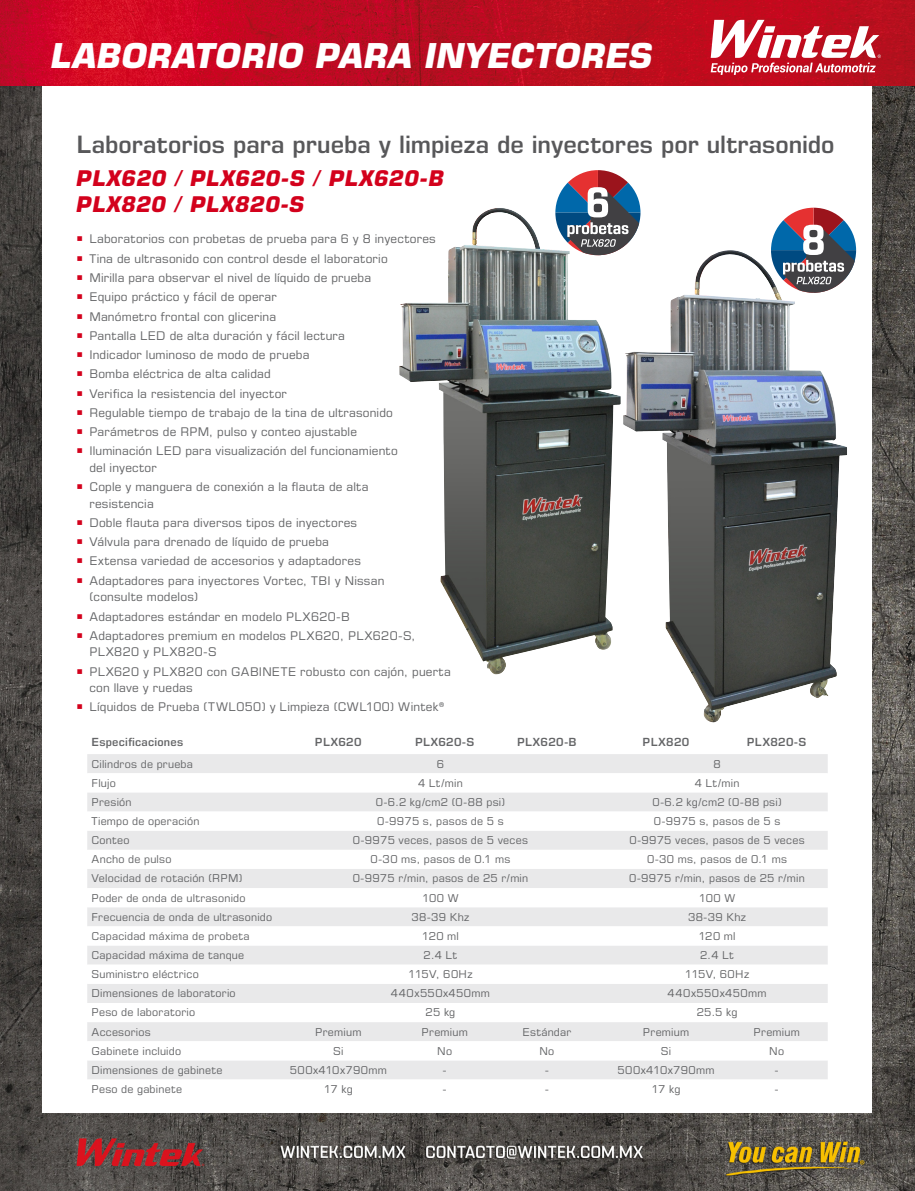
<style>
.page{position:relative;width:915px;height:1191px;background:#fff}
.page>*{position:absolute;margin:0;border:0;box-sizing:border-box;transform-origin:0 0}
.t1{font:italic 700 34.5px "Eurostile LT Std";letter-spacing:-.005em;color:#fff}
.t2{font:600 24px "Eurostile LT Std";color:#58585a}
.t3{font:italic 700 21.75px/26.1px "Eurostile LT Std";letter-spacing:.025em;color:#d3011c}
.t4{font:12px/19.2px "Eurostile LT Std";letter-spacing:.015em;color:#646567}
.t5{font:12px/19.2px "Eurostile LT Std";letter-spacing:.035em;color:#646567}
.t6{font:600 11.25px "Eurostile LT Std";letter-spacing:.03em;color:#646567}
.t7{font:10.8px "Eurostile LT Std";letter-spacing:.02em;color:#646567}
.t8{font:10.8px "Eurostile LT Std";letter-spacing:.04em;color:#646567}
</style>
<div class="page">
<img style="left:0;top:85px;width:914px;height:1106px">
<div style="left:43px;top:0;width:829px;height:1112px;background:#fff"></div>
<img style="left:0;top:0;width:914px;height:85px">
<svg style="left:710px;top:20px;width:170px;height:55px"></svg>
<img style="left:399px;top:208px;width:221px;height:466px">
<img style="left:623px;top:256px;width:223px;height:466px">
<svg style="left:555px;top:170px;width:85px;height:85px"></svg>
<svg style="left:770px;top:208px;width:85px;height:85px"></svg>
<div style="left:87px;top:754px;width:740px;height:19px;background:#e9e9ea"></div>
<svg style="left:87px;top:793px;width:740px;height:286px;fill:#e9e9ea"></svg>
<h1 class="t1" style="left:51px;top:35px;width:314px">LABORATORIO PARA</h1>
<h1 class="t1" style="left:425px;top:35px;width:230px">INYECTORES</h1>
<h2 class="t2" style="left:77px;top:130px;width:759px">Laboratorios para prueba y limpieza de inyectores por ultrasonido</h2>
<h3 class="t3" style="left:77px;top:165px;width:369px">PLX620 / PLX620-S / PLX620-B<br>PLX820 / PLX820-S</h3>
<p class="t4" style="left:89px;top:229px;width:348px">Laboratorios con probetas de prueba para 6 y 8 inyectores Tina de ultrasonido con control desde el laboratorio<br>Mirilla para observar el nivel de líquido de prueba<br>Equipo práctico y fácil de operar<br>Manómetro frontal con glicerina<br>Pantalla LED de alta duración y fácil lectura<br>Indicador luminoso de modo de prueba<br>Bomba eléctrica de alta calidad<br>Verifica la resistencia del inyector<br>Regulable tiempo de trabajo de la tina de ultrasonido Parámetros de RPM, pulso y conteo ajustable<br>Iluminación LED para visualización del funcionamiento</p>
<p class="t4" style="left:89px;top:458px;width:280px">del inyector<br>Cople y manguera de conexión a la flauta de alta</p>
<p class="t4" style="left:89px;top:493px;width:296px">resistencia<br>Doble flauta para diversos tipos de inyectores Válvula para drenado de líquido de prueba<br>Extensa variedad de accesorios y adaptadores Adaptadores para inyectores Vortec, TBI y Nissan</p>
<p class="t4" style="left:89px;top:587px;width:327px">(consulte modelos)<br>Adaptadores estándar en modelo PLX620-B<br>Adaptadores premium en modelos PLX620, PLX620-S,</p>
<p class="t5" style="left:89px;top:642px;width:169px">PLX820 y PLX820-S<br>PLX620 y PLX820 con gabinete</p>
<p class="t4" style="left:300px;top:661px;width:152px">robusto con cajón, puerta</p>
<p class="t4" style="left:89px;top:678px;width:357px">con llave y ruedas<br>Líquidos de Prueba (TWL050) y Limpieza (CWL100) Wintek®</p>
<p class="t6" style="left:91px;top:734px;width:93px">Especificaciones</p>
<p class="t6" style="left:315px;top:734px;width:48px">PLX620</p>
<p class="t6" style="left:415px;top:734px;width:61px">PLX620-S</p>
<p class="t6" style="left:517px;top:734px;width:61px">PLX620-B</p>
<p class="t6" style="left:642px;top:734px;width:48px">PLX820</p>
<p class="t6" style="left:746px;top:734px;width:61px">PLX820-S</p>
<p class="t7" style="left:91px;top:757px;width:103px">Cilindros de prueba</p>
<p class="t7" style="left:436px;top:757px;width:9px">6</p>
<p class="t7" style="left:713px;top:757px;width:9px">8</p>
<p class="t7" style="left:91px;top:776px;width:26px">Flujo</p>
<p class="t7" style="left:418px;top:776px;width:46px">4 Lt/min</p>
<p class="t7" style="left:694px;top:776px;width:46px">4 Lt/min</p>
<p class="t7" style="left:91px;top:795px;width:42px">Presión</p>
<p class="t7" style="left:375px;top:795px;width:131px">0-6.2 kg/cm2 (0-88 psi)</p>
<p class="t7" style="left:652px;top:795px;width:131px">0-6.2 kg/cm2 (0-88 psi)</p>
<p class="t7" style="left:91px;top:814px;width:109px">Tiempo de operación</p>
<p class="t7" style="left:377px;top:814px;width:128px">0-9975 s, pasos de 5 s</p>
<p class="t7" style="left:653px;top:814px;width:128px">0-9975 s, pasos de 5 s</p>
<p class="t7" style="left:91px;top:834px;width:40px">Conteo</p>
<p class="t7" style="left:353px;top:834px;width:176px">0-9975 veces, pasos de 5 veces</p>
<p class="t7" style="left:629px;top:834px;width:176px">0-9975 veces, pasos de 5 veces</p>
<p class="t7" style="left:91px;top:853px;width:81px">Ancho de pulso</p>
<p class="t7" style="left:370px;top:853px;width:141px">0-30 ms, pasos de 0.1 ms</p>
<p class="t7" style="left:647px;top:853px;width:141px">0-30 ms, pasos de 0.1 ms</p>
<p class="t7" style="left:91px;top:872px;width:152px">Velocidad de rotación (RPM)</p>
<p class="t7" style="left:352px;top:872px;width:177px">0-9975 r/min, pasos de 25 r/min</p>
<p class="t7" style="left:629px;top:872px;width:177px">0-9975 r/min, pasos de 25 r/min</p>
<p class="t7" style="left:91px;top:891px;width:155px">Poder de onda de ultrasonido</p>
<p class="t7" style="left:422px;top:891px;width:38px">100 W</p>
<p class="t7" style="left:698px;top:891px;width:38px">100 W</p>
<p class="t7" style="left:91px;top:910px;width:182px">Frecuencia de onda de ultrasonido</p>
<p class="t7" style="left:411px;top:910px;width:60px">38-39 Khz</p>
<p class="t7" style="left:687px;top:910px;width:60px">38-39 Khz</p>
<p class="t7" style="left:91px;top:929px;width:159px">Capacidad máxima de probeta</p>
<p class="t7" style="left:422px;top:929px;width:38px">120 ml</p>
<p class="t7" style="left:698px;top:929px;width:38px">120 ml</p>
<p class="t7" style="left:91px;top:948px;width:154px">Capacidad máxima de tanque</p>
<p class="t7" style="left:423px;top:948px;width:35px">2.4 Lt</p>
<p class="t7" style="left:700px;top:948px;width:35px">2.4 Lt</p>
<p class="t7" style="left:91px;top:967px;width:109px">Suministro eléctrico</p>
<p class="t7" style="left:408px;top:967px;width:66px">115V, 60Hz</p>
<p class="t7" style="left:684px;top:967px;width:66px">115V, 60Hz</p>
<p class="t7" style="left:91px;top:987px;width:146px">Dimensiones de laboratorio</p>
<p class="t8" style="left:391px;top:987px;width:100px">440x550x450mm</p>
<p class="t8" style="left:667px;top:987px;width:100px">440x550x450mm</p>
<p class="t7" style="left:91px;top:1006px;width:105px">Peso de laboratorio</p>
<p class="t7" style="left:425px;top:1006px;width:31px">25 kg</p>
<p class="t7" style="left:696px;top:1006px;width:42px">25.5 kg</p>
<p class="t7" style="left:91px;top:1025px;width:61px">Accesorios</p>
<p class="t7" style="left:315px;top:1025px;width:48px">Premium</p>
<p class="t7" style="left:421px;top:1025px;width:48px">Premium</p>
<p class="t7" style="left:522px;top:1025px;width:50px">Estándar</p>
<p class="t7" style="left:642px;top:1025px;width:48px">Premium</p>
<p class="t7" style="left:753px;top:1025px;width:48px">Premium</p>
<p class="t7" style="left:91px;top:1044px;width:91px">Gabinete incluido</p>
<p class="t7" style="left:333px;top:1044px;width:12px">Si</p>
<p class="t7" style="left:437px;top:1044px;width:16px">No</p>
<p class="t7" style="left:539px;top:1044px;width:16px">No</p>
<p class="t7" style="left:660px;top:1044px;width:12px">Si</p>
<p class="t7" style="left:769px;top:1044px;width:16px">No</p>
<p class="t7" style="left:91px;top:1063px;width:133px">Dimensiones de gabinete</p>
<p class="t7" style="left:290px;top:1063px;width:98px">500x410x790mm</p>
<p class="t7" style="left:443px;top:1063px;width:5px">-</p>
<p class="t7" style="left:545px;top:1063px;width:5px">-</p>
<p class="t7" style="left:617px;top:1063px;width:98px">500x410x790mm</p>
<p class="t7" style="left:774px;top:1063px;width:5px">-</p>
<p class="t7" style="left:91px;top:1082px;width:92px">Peso de gabinete</p>
<p class="t7" style="left:324px;top:1082px;width:30px">17 kg</p>
<p class="t7" style="left:443px;top:1082px;width:5px">-</p>
<p class="t7" style="left:545px;top:1082px;width:5px">-</p>
<p class="t7" style="left:651px;top:1082px;width:30px">17 kg</p>
<p class="t7" style="left:774px;top:1082px;width:5px">-</p>
</div>
